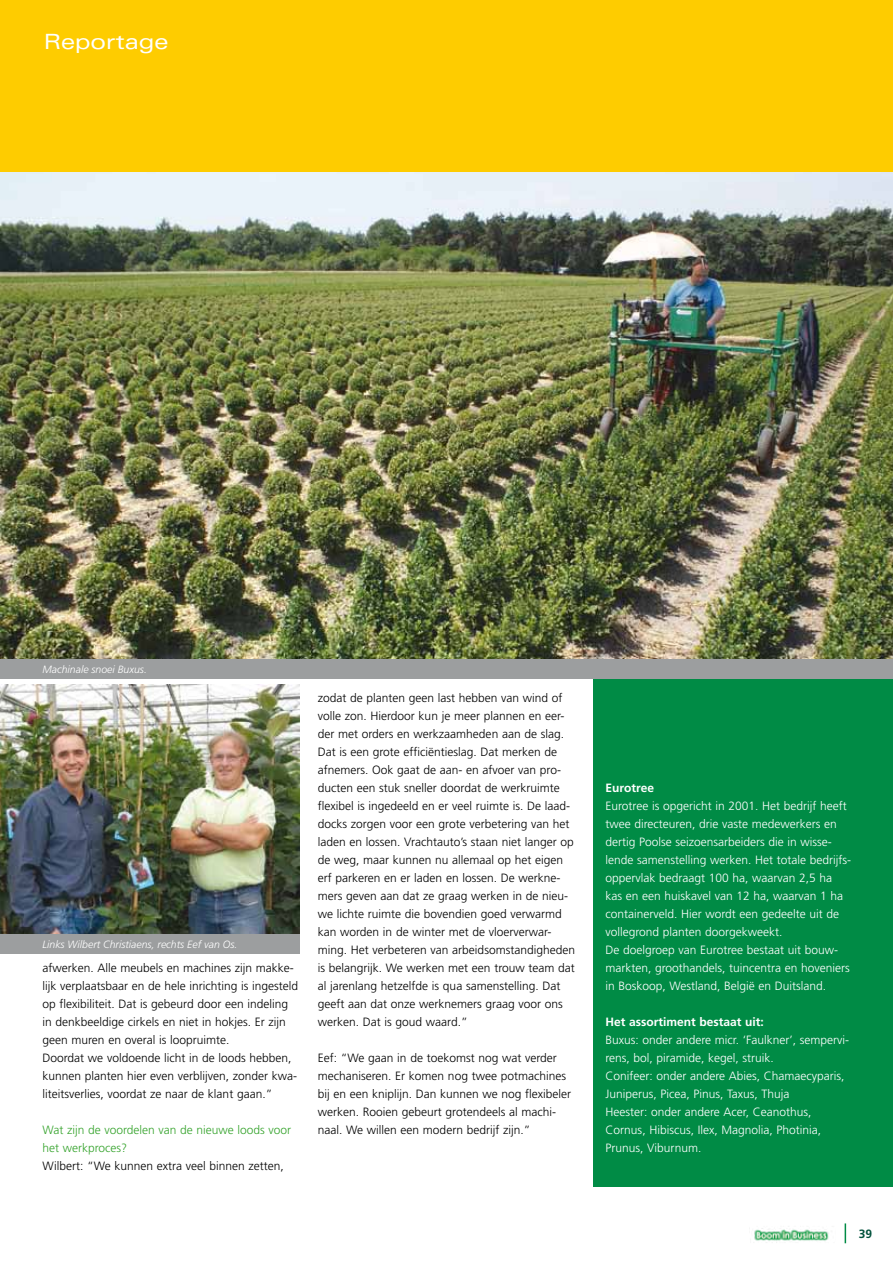
<style>
.page{position:relative;width:893px;height:1263px;background:#fff}
.page>*{position:absolute;margin:0;border:0;box-sizing:border-box;transform-origin:0 0}
.t1{font:expanded 21px "Univers";color:#fff}
.t2{font:300 12px/18px "Frutiger";color:#000}
.t3{font:300 12px/18px "Frutiger";color:#fff}
.t4{font:300 12px/18px "Frutiger";color:#35a32c}
.t5{font:700 12px "Frutiger";color:#fff}
.t6{font:700 12px "Frutiger";color:#00523c}
.t7{font:italic 300 10.5px "Frutiger";color:#fff}
</style>
<div class="page">
<svg style="left:845px;top:1223px;width:1px;height:20px"></svg>
<img style="left:754px;top:1228px;width:75px;height:15px">
<div style="left:594px;top:629px;width:299px;height:557px;background:#008b45"></div>
<img style="left:0;top:166px;width:893px;height:493px">
<img style="left:0;top:685px;width:299px;height:250px">
<div style="left:1px;top:0;width:892px;height:171px;background:#fecc00"></div>
<div style="left:0;top:659px;width:893px;height:19px;background:#9c9e9f"></div>
<div style="left:0;top:935px;width:299px;height:19px;background:#9c9e9f"></div>
<h1 class="t1" style="left:44px;top:29px;width:126px">Reportage</h1>
<p class="t7" style="left:43px;top:663px;width:106px">Machinale snoei Buxus.</p>
<p class="t7" style="left:43px;top:938px;width:196px">Links Wilbert Christiaens, rechts Eef van Os.</p>
<p class="t2" style="left:43px;top:959px;width:257px">afwerken. Alle meubels en machines zijn makke&shy;lijk verplaatsbaar en de hele inrichting is ingesteld op flexibiliteit. Dat is gebeurd door een indeling in denkbeeldige cirkels en niet in hokjes. Er zijn geen muren en overal is loopruimte.<br>Doordat we voldoende licht in de loods hebben, kunnen planten hier even verblijven, zonder kwa&shy;liteitsverlies, voordat ze naar de klant gaan.”</p>
<p class="t4" style="left:43px;top:1121px;width:250px">Wat zijn de voordelen van de nieuwe loods voor het werkproces?</p>
<p class="t2" style="left:43px;top:1157px;width:243px">Wilbert: “We kunnen extra veel binnen zetten,</p>
<p class="t2" style="left:318px;top:689px;width:259px">zodat de planten geen last hebben van wind of volle zon. Hierdoor kun je meer plannen en eer&shy;der met orders en werkzaamheden aan de slag.<br>Dat is een grote efficiëntieslag. Dat merken de afnemers. Ook gaat de aan- en afvoer van pro&shy;ducten een stuk sneller doordat de werkruimte flexibel is ingedeeld en er veel ruimte is. De laad&shy;docks zorgen voor een grote verbetering van het laden en lossen. Vrachtauto’s staan niet langer op de weg, maar kunnen nu allemaal op het eigen erf parkeren en er laden en lossen. De werkne&shy;mers geven aan dat ze graag werken in de nieu&shy;we lichte ruimte die bovendien goed verwarmd kan worden in de winter met de vloerverwar&shy;ming. Het verbeteren van arbeidsomstandigheden is belangrijk. We werken met een trouw team dat al jarenlang hetzelfde is qua samenstelling. Dat geeft aan dat onze werknemers graag voor ons werken. Dat is goud waard.”</p>
<p class="t2" style="left:318px;top:1049px;width:255px">Eef: “We gaan in de toekomst nog wat verder mechaniseren. Er komen nog twee potmachines bij en een kniplijn. Dan kunnen we nog flexibeler werken. Rooien gebeurt grotendeels al machi&shy;naal. We willen een modern bedrijf zijn.”</p>
<p class="t5" style="left:605px;top:781px;width:50px">Eurotree</p>
<p class="t3" style="left:605px;top:797px;width:247px">Eurotree is opgericht in 2001. Het bedrijf heeft twee directeuren, drie vaste medewerkers en dertig Poolse seizoensarbeiders die in wisse&shy;lende samenstelling werken. Het totale bedrijfs&shy;oppervlak bedraagt 100 ha, waarvan 2,5 ha kas en een huiskavel van 12 ha, waarvan 1 ha containerveld. Hier wordt een gedeelte uit de vollegrond planten doorgekweekt.<br>De doelgroep van Eurotree bestaat uit bouw&shy;markten, groothandels, tuincentra en hoveniers in Boskoop, Westland, België en Duitsland.</p>
<p class="t5" style="left:605px;top:1015px;width:160px">Het assortiment bestaat uit:</p>
<p class="t3" style="left:605px;top:1031px;width:245px">Buxus: onder andere micr. ‘Faulkner’, sempervi&shy;rens, bol, piramide, kegel, struik.<br>Conifeer: onder andere Abies, Chamaecyparis, Juniperus, Picea, Pinus, Taxus, Thuja<br>Heester: onder andere Acer, Ceanothus, Cornus, Hibiscus, Ilex, Magnolia, Photinia, Prunus, Viburnum.</p>
<p class="t6" style="left:859px;top:1227px;width:15px">39</p>
</div>
